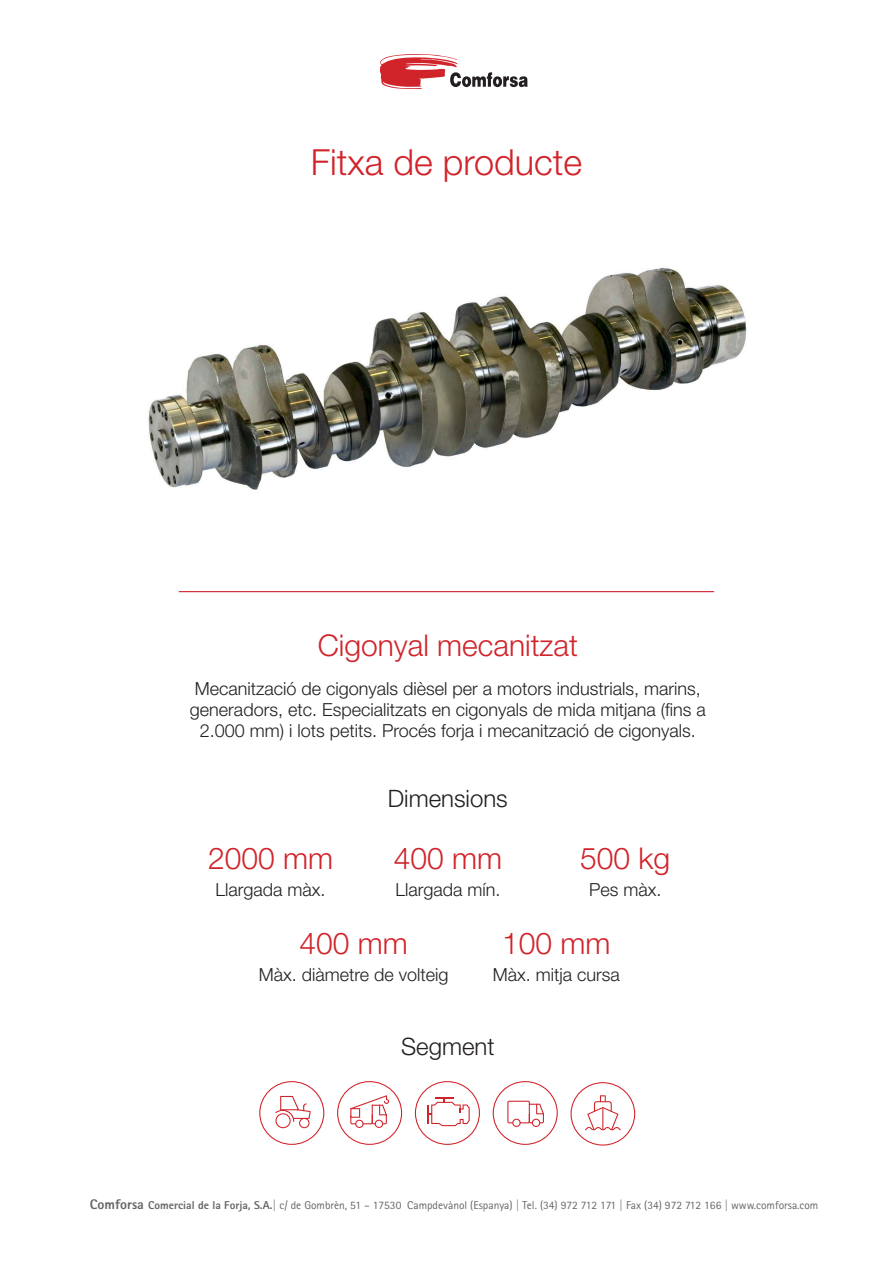
<style>
.page{position:relative;width:893px;height:1263px;background:#fff}
.page>*{position:absolute;margin:0;border:0;box-sizing:border-box;transform-origin:0 0}
.t1{font:300 36px "Helvetica Neue LT Std";color:#d1232a}
.t2{font:300 30px "Helvetica Neue LT Std";color:#d1232a}
.t3{font:300 24px "Helvetica Neue LT Std";color:#231f20}
.t4{font:300 18px/21px "Helvetica Neue LT Std";color:#231f20;text-align:center}
.t5{font:11.4px "Rotis Sans Serif Std";color:#656568}
.s1{font-weight:800;font-size:13.95px}
.s2{font-weight:800}
</style>
<div class="page">
<svg style="left:380px;top:54px;width:148px;height:35px"></svg>
<svg style="left:493px;top:1081px;width:65px;height:64px"></svg>
<svg style="left:259px;top:1081px;width:65px;height:64px"></svg>
<svg style="left:415px;top:1081px;width:65px;height:64px"></svg>
<svg style="left:337px;top:1081px;width:65px;height:64px"></svg>
<svg style="left:570px;top:1082px;width:65px;height:63px"></svg>
<img style="left:148px;top:267px;width:599px;height:223px">
<hr style="left:179px;top:591px;width:535px;height:1px;background:#d1232a">
<h1 class="t1" style="left:311px;top:140px;width:273px">Fitxa de producte</h1>
<p class="t2" style="left:318px;top:627px;width:262px">Cigonyal mecanitzat</p>
<p class="t4" style="left:190px;top:677px;width:517px">Mecanització de cigonyals dièsel per a motors industrials, marins, generadors, etc. Especialitzats en cigonyals de mida mitjana (fins a<br>2.000 mm) i lots petits. Procés forja i mecanització de cigonyals.</p>
<p class="t3" style="left:388px;top:783px;width:121px">Dimensions</p>
<p class="t2" style="left:208px;top:840px;width:127px">2000 mm</p>
<p class="t2" style="left:394px;top:840px;width:110px">400 mm</p>
<p class="t2" style="left:580px;top:840px;width:92px">500 kg</p>
<p class="t4" style="left:216px;top:879px;width:112px">Llargada màx.</p>
<p class="t4" style="left:395px;top:879px;width:107px">Llargada mín.</p>
<p class="t4" style="left:589px;top:879px;width:74px">Pes màx.</p>
<p class="t2" style="left:300px;top:925px;width:110px">400 mm</p>
<p class="t2" style="left:502px;top:925px;width:110px">100 mm</p>
<p class="t4" style="left:259px;top:964px;width:191px">Màx. diàmetre de volteig</p>
<p class="t4" style="left:493px;top:964px;width:129px">Màx. mitja cursa</p>
<p class="t3" style="left:401px;top:1031px;width:95px">Segment</p>
<p class="t5" style="left:90px;top:1198px;width:730px"><span class="s1">Comforsa</span> <span class="s2">Comercial de la Forja, S.A.|</span> c/ de Gombrèn, 51 – 17530 Campdevànol (Espanya) | Tel. (34) 972 712 171 | Fax (34) 972 712 166 | www.comforsa.com</p>
</div>
